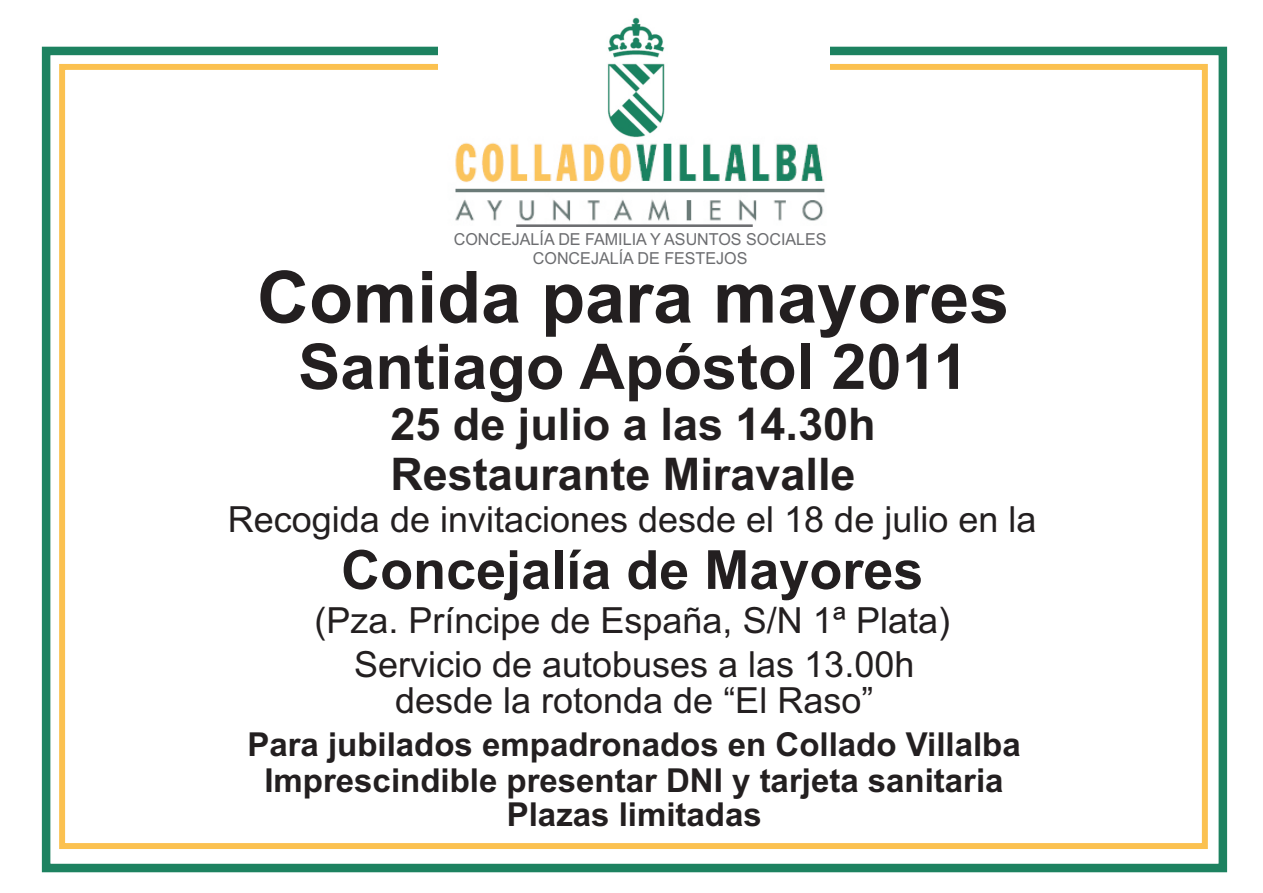
<style>
.page{position:relative;width:1263px;height:893px;background:#fff}
.page>*{position:absolute;margin:0;border:0;box-sizing:border-box;transform-origin:0 0}
.t1{font:700 72px "Arial";color:#231f20}
.t2{font:700 63px "Arial";color:#231f20}
.t3{font:700 54px "Arial";color:#231f20}
.t4{font:700 45px/50.2px "Arial";color:#231f20}
.t5{font:36px/35.7px "Arial";color:#231f20;text-align:center}
.t6{font:700 33px/36px "Arial";color:#231f20;text-align:center}
.t7{font:16.5px/18.5px "Arial";color:#6c6d70;text-align:center}
</style>
<div class="page">
<div style="left:59px;top:64px;width:1149px;height:785px;border:6px solid #fbc150"></div>
<div style="left:42px;top:47px;width:1185px;height:825px;border:9px solid #1d8260"></div>
<div style="left:439px;top:9px;width:391px;height:260px;background:#fff"></div>
<img style="left:455px;top:142px;width:370px;height:79px">
<img style="left:607px;top:17px;width:58px;height:121px">
<hr style="left:516px;top:224px;width:237px;height:3px;background:#6c6d70">
<p class="t7" style="left:454px;top:232px;width:374px">CONCEJALÍA DE FAMILIA Y ASUNTOS SOCIALES<br>CONCEJALÍA DE FESTEJOS</p>
<h1 class="t1" style="left:257px;top:270px;width:754px">Comida para mayores</h1>
<h2 class="t2" style="left:298px;top:343px;width:671px">Santiago Apóstol 2011</h2>
<p class="t4" style="left:390px;top:403px;width:487px">25 de julio a las 14.30h<br>Restaurante Miravalle</p>
<p class="t5" style="left:228px;top:505px;width:810px">Recogida de invitaciones desde el 18 de julio en la</p>
<h3 class="t3" style="left:341px;top:550px;width:584px">Concejalía de Mayores</h3>
<p class="t5" style="left:314px;top:606px;width:637px">(Pza. Príncipe de España, S/N 1ª Plata)</p>
<p class="t5" style="left:354px;top:650px;width:562px">Servicio de autobuses a las 13.00h desde la rotonda de “El Raso”</p>
<p class="t6" style="left:247px;top:729px;width:775px">Para jubilados empadronados en Collado Villalba<br>Imprescindible presentar DNI y tarjeta sanitaria</p>
<p class="t6" style="left:507px;top:799px;width:256px">Plazas limitadas</p>
</div>
